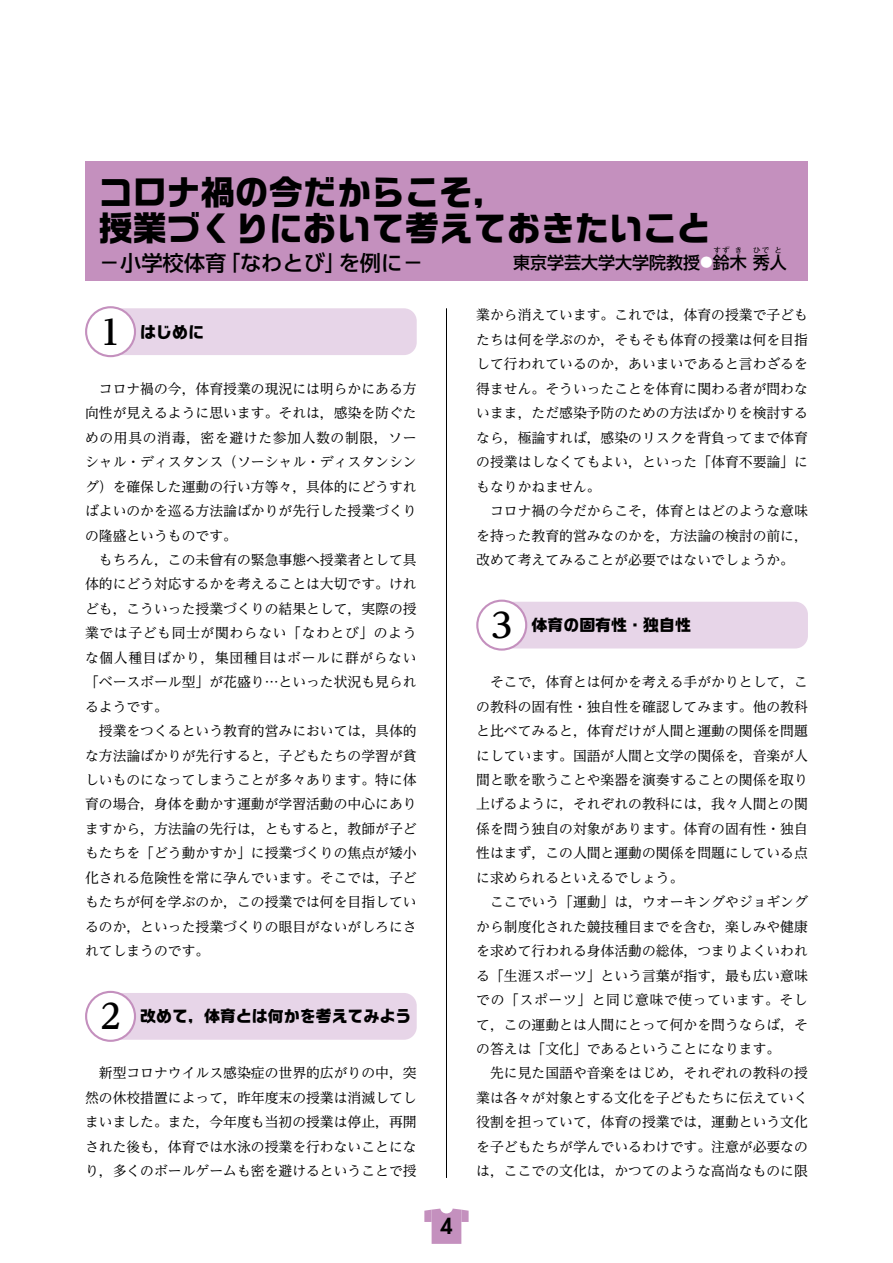
<style>
.page{position:relative;width:893px;height:1263px;background:#fff}
.page>*{position:absolute;margin:0;border:0;box-sizing:border-box;transform-origin:0 0}
.t1{font:700 34.05px/36.2px "Ro G San Srf Std";color:#000}
.t2{font:500 21.3px "UD Shin Go Pro";color:#000}
.t3{font:800 21.3px "Futura";color:#000}
.t4{font:500 16.95px "UD Shin Go NT Pro";color:#000}
.t5{font:700 15.9px "Ro G San Srf Std";color:#000}
.t6{font:13.8px/24.5px "UD Reimin Pro";color:#000}
.t7{font:500 7.5px "UD Shin Go NT Pro";color:#000}
.s1{font-weight:400;font-size:12.75px;color:#fff}
.s2{font-family:"UD Reimin Pro";font-size:34.05px}
</style>
<div class="page">
<svg style="left:424px;top:1208px;width:45px;height:36px"></svg>
<hr style="left:446px;top:308px;width:1px;height:870px;background:#000">
<div style="left:510px;top:602px;width:298px;height:46px;background:#e7d5e8"></div>
<div style="left:477px;top:601px;width:49px;height:48px;background:#fff;border-radius:50%"></div>
<div style="left:476px;top:600px;width:51px;height:51px;border:2px solid #c490be;border-radius:50%"></div>
<div style="left:121px;top:308px;width:296px;height:47px;background:#e7d5e8"></div>
<div style="left:86px;top:307px;width:49px;height:49px;background:#fff;border-radius:50%"></div>
<div style="left:85px;top:306px;width:51px;height:51px;border:2px solid #c490be;border-radius:50%"></div>
<div style="left:121px;top:993px;width:296px;height:47px;background:#e7d5e8"></div>
<div style="left:86px;top:992px;width:49px;height:49px;background:#fff;border-radius:50%"></div>
<div style="left:85px;top:991px;width:51px;height:51px;border:2px solid #c490be;border-radius:50%"></div>
<div style="left:85px;top:162px;width:723px;height:119px;background:#c490be"></div>
<h1 class="t1" style="left:99px;top:175px;width:614px">コロナ禍の今だからこそ，<br>授業づくりにおいて考えておきたいこと</h1>
<h2 class="t2" style="left:99px;top:245px;width:326px">－小学校体育「なわとび」を例に－</h2>
<p class="t4" style="left:513px;top:249px;width:275px">東京学芸大学大学院教授<span class="s1">●</span>鈴木秀人</p>
<p class="t7" style="left:713px;top:244px;width:17px">すず</p>
<p class="t7" style="left:735px;top:244px;width:9px">き</p>
<p class="t7" style="left:753px;top:244px;width:17px">ひで</p>
<p class="t7" style="left:774px;top:244px;width:9px">と</p>
<p class="t5" style="left:100px;top:321px;width:106px"><span class="s2">1</span> はじめに</p>
<p class="t6" style="left:85px;top:376px;width:333px">　コロナ禍の今，体育授業の現況には明らかにある方向性が見えるように思います。それは，感染を防ぐための用具の消毒，密を避けた参加人数の制限，ソーシャル・ディスタンス（ソーシャル・ディスタンシング）を確保した運動の行い方等々，具体的にどうすればよいのかを巡る方法論ばかりが先行した授業づくりの隆盛というものです。<br>　もちろん，この未曾有の緊急事態へ授業者として具体的にどう対応するかを考えることは大切です。けれども，こういった授業づくりの結果として，実際の授業では子ども同士が関わらない「なわとび」のような個人種目ばかり，集団種目はボールに群がらない「ベースボール型」が花盛り…といった状況も見られるようです。<br>　授業をつくるという教育的営みにおいては，具体的な方法論ばかりが先行すると，子どもたちの学習が貧しいものになってしまうことが多々あります。特に体育の場合，身体を動かす運動が学習活動の中心にありますから，方法論の先行は，ともすると，教師が子どもたちを「どう動かすか」に授業づくりの焦点が矮小化される危険性を常に孕んでいます。そこでは，子どもたちが何を学ぶのか，この授業では何を目指しているのか，といった授業づくりの眼目がないがしろにされてしまうのです。</p>
<p class="t5" style="left:100px;top:1005px;width:313px"><span class="s2">2</span> 改めて，体育とは何かを考えてみよう</p>
<p class="t6" style="left:85px;top:1060px;width:333px;text-align:justify">　新型コロナウイルス感染症の世界的広がりの中，突然の休校措置によって，昨年度末の授業は消滅してしまいました。また，今年度も当初の授業は停止，再開された後も，体育では水泳の授業を行わないことになり，多くのボールゲームも密を避けるということで授</p>
<h2 class="t3" style="left:441px;top:1213px;width:14px">4</h2>
<p class="t6" style="left:476px;top:303px;width:333px">業から消えています。これでは，体育の授業で子どもたちは何を学ぶのか，そもそも体育の授業は何を目指して行われているのか，あいまいであると言わざるを得ません。そういったことを体育に関わる者が問わないまま，ただ感染予防のための方法ばかりを検討するなら，極論すれば，感染のリスクを背負ってまで体育の授業はしなくてもよい，といった「体育不要論」にもなりかねません。<br>　コロナ禍の今だからこそ，体育とはどのような意味を持った教育的営みなのかを，方法論の検討の前に，改めて考えてみることが必要ではないでしょうか。</p>
<p class="t5" style="left:491px;top:614px;width:201px"><span class="s2">3</span> 体育の固有性・独自性</p>
<p class="t6" style="left:476px;top:669px;width:333px">　そこで，体育とは何かを考える手がかりとして，この教科の固有性・独自性を確認してみます。他の教科と比べてみると，体育だけが人間と運動の関係を問題にしています。国語が人間と文学の関係を，音楽が人間と歌を歌うことや楽器を演奏することの関係を取り上げるように，それぞれの教科には，我々人間との関係を問う独自の対象があります。体育の固有性・独自性はまず，この人間と運動の関係を問題にしている点に求められるといえるでしょう。<br>　ここでいう「運動」は，ウオーキングやジョギングから制度化された競技種目までを含む，楽しみや健康を求めて行われる身体活動の総体，つまりよくいわれる「生涯スポーツ」という言葉が指す，最も広い意味での「スポーツ」と同じ意味で使っています。そして，この運動とは人間にとって何かを問うならば，その答えは「文化」であるということになります。<br>　先に見た国語や音楽をはじめ，それぞれの教科の授業は各々が対象とする文化を子どもたちに伝えていく役割を担っていて，体育の授業では，運動という文化を子どもたちが学んでいるわけです。注意が必要なのは，ここでの文化は，かつてのような高尚なものに限</p>
</div>
